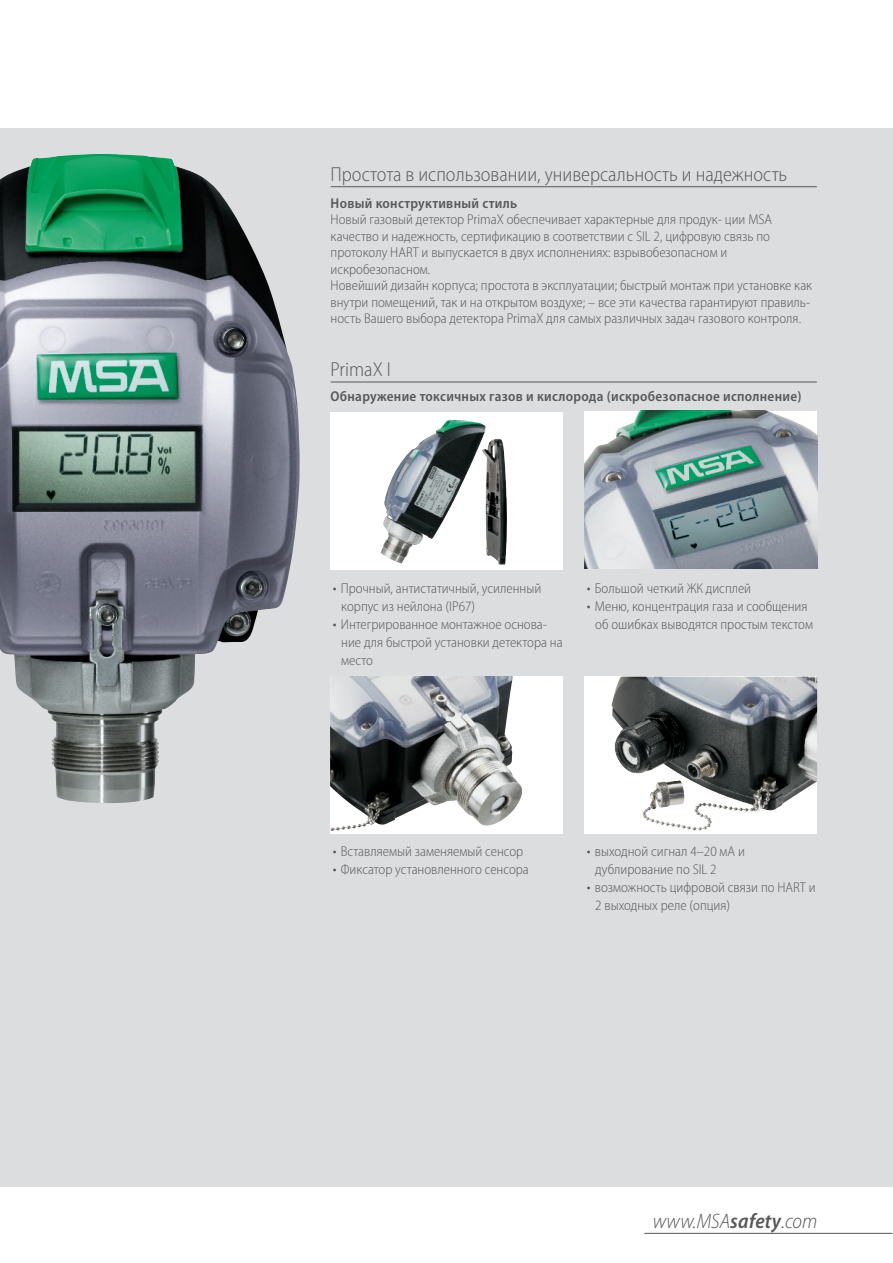
<style>
.page{position:relative;width:893px;height:1263px;background:#fff}
.page>*{position:absolute;margin:0;border:0;box-sizing:border-box;transform-origin:0 0}
.t1{font:italic 300 semi-condensed 21px "Myriad Pro";color:#57585a}
.t2{font:300 semi-condensed 20.25px "Myriad Pro";color:#57585a}
.t3{font:300 semi-condensed 14.25px/16.5px "Myriad Pro";color:#57585a}
.t4{font:600 semi-condensed 14.25px "Myriad Pro";letter-spacing:.02em;color:#57585a}
.s1{font-size:15.6px}
.s2{font-weight:600}
</style>
<div class="page">
<div style="left:0;top:128px;width:893px;height:1058px;background:#dcdddf"></div>
<img style="left:0;top:154px;width:300px;height:649px">
<svg style="left:585px;top:677px;width:232px;height:157px;background:#d4d5d4"></svg>
<img style="left:642px;top:677px;width:175px;height:153px">
<img style="left:585px;top:411px;width:232px;height:157px">
<div style="left:331px;top:413px;width:232px;height:157px;background:#fff"></div>
<img style="left:486px;top:439px;width:21px;height:126px">
<img style="left:381px;top:420px;width:105px;height:143px">
<svg style="left:331px;top:677px;width:232px;height:157px;background:#a6a9aa"></svg>
<img style="left:331px;top:775px;width:37px;height:54px">
<hr style="left:644px;top:1233px;width:248px;height:1px;background:#57585a">
<hr style="left:331px;top:186px;width:486px;height:1px;background:#57585a">
<hr style="left:331px;top:382px;width:486px;height:1px;background:#57585a">
<h2 class="t2" style="left:331px;top:163px;width:458px">Простота в использовании, универсальность и надежность</h2>
<p class="t4" style="left:331px;top:195px;width:188px">Новый конструктивный стиль</p>
<p class="t3" style="left:331px;top:211px;width:483px">Новый газовый детектор PrimaX обеспечивает характерные для продук- ции MSA качество и надежность, сертификацию в соответствии с SIL 2, цифровую связь по протоколу HART и выпускается в двух исполнениях: взрывобезопасном и искробезопасном.<br>Новейший дизайн корпуса; простота в эксплуатации; быстрый монтаж при установке как внутри помещений, так и на открытом воздухе; – все эти качества гарантируют правиль&shy;ность Вашего выбора детектора PrimaX для самых различных задач газового контроля.</p>
<h2 class="t2" style="left:331px;top:359px;width:62px">PrimaX I</h2>
<p class="t4" style="left:331px;top:388px;width:472px">Обнаружение токсичных газов и кислорода (искробезопасное исполнение)</p>
<p class="t3" style="left:341px;top:580px;width:201px;line-height:18px;text-indent:-9px"><span class="s1">•</span> Прочный, антистатичный, усиленный корпус из нейлона (IP67)</p>
<p class="t3" style="left:341px;top:616px;width:223px;line-height:18px;text-indent:-9px"><span class="s1">•</span> Интегрированное монтажное основа&shy;ние для быстрой установки детектора на место</p>
<p class="t3" style="left:587px;top:581px;width:166px"><span class="s1">•</span> Большой четкий ЖК дисплей</p>
<p class="t3" style="left:587px;top:598px;width:228px;line-height:18px;text-align:center"><span class="s1">•</span> Меню, концентрация газа и сообщения об ошибках выводятся простым текстом</p>
<p class="t3" style="left:333px;top:843px;width:192px"><span class="s1">•</span> Вставляемый заменяемый сенсор</p>
<p class="t3" style="left:333px;top:861px;width:198px"><span class="s1">•</span> Фиксатор установленного сенсора</p>
<p class="t3" style="left:595px;top:842px;width:151px;line-height:18px;text-indent:-9px"><span class="s1">•</span> выходной сигнал 4–20 мА и дублирование по SIL 2</p>
<p class="t3" style="left:595px;top:878px;width:222px;line-height:18px;text-indent:-9px"><span class="s1">•</span> возможность цифровой связи по HART и<br>2 выходных реле (опция)</p>
<h1 class="t1" style="left:653px;top:1209px;width:166px">www.MSA<span class="s2">safety</span>.com</h1>
</div>
